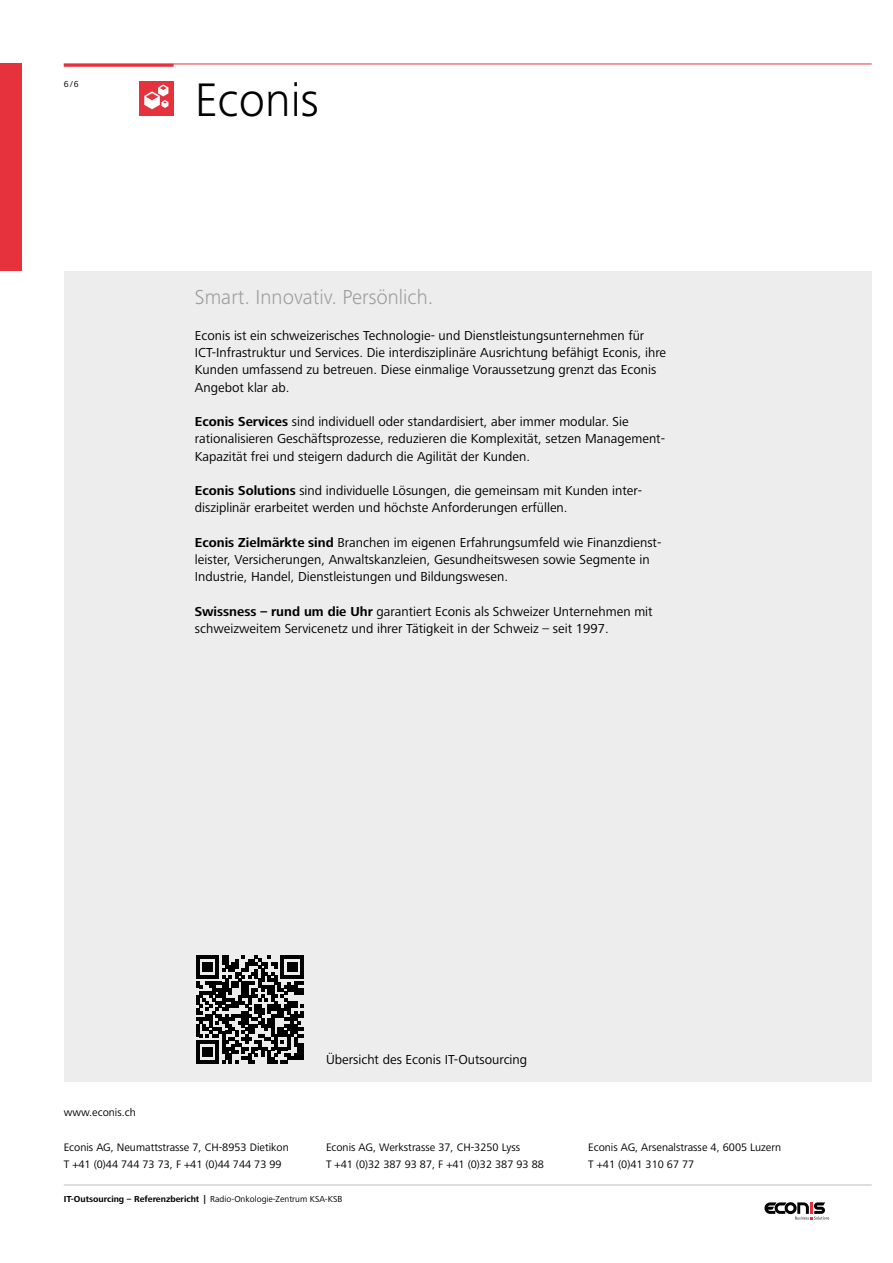
<style>
.page{position:relative;width:893px;height:1263px;background:#fff}
.page>*{position:absolute;margin:0;border:0;box-sizing:border-box;transform-origin:0 0}
.t1{font:300 48.75px "Frutiger Next LT";color:#000}
.t2{font:300 21px "Frutiger Next LT";color:#9e9d9b}
.t3{font:13.5px/17.2px "Frutiger Next LT";color:#000}
.t4{font:11.25px/17.2px "Frutiger Next LT";color:#000}
.t5{font:700 9px "Frutiger Next LT";color:#000}
.t6{font:9px "Frutiger Next LT";color:#000}
.s1{font-weight:700}
.s2{font-weight:400}
</style>
<div class="page">
<svg style="left:764px;top:1202px;width:65px;height:17px"></svg>
<hr style="left:64px;top:64px;width:808px;height:1px;background:#e5323d">
<hr style="left:64px;top:64px;width:110px;height:3px;background:#e5323d">
<hr style="left:64px;top:1185px;width:808px;height:1px;background:#bebdbc">
<div style="left:0;top:64px;width:21px;height:207px;background:#e5323d"></div>
<div style="left:139px;top:81px;width:35px;height:35px;background:#e5323d"></div>
<svg style="left:144px;top:84px;width:24px;height:25px"></svg>
<div style="left:64px;top:271px;width:808px;height:811px;background:#ededed"></div>
<svg style="left:196px;top:955px;width:108px;height:108px"></svg>
<p class="t6" style="left:64px;top:79px;width:16px">6/6</p>
<h1 class="t1" style="left:195px;top:72px;width:126px">Econis</h1>
<h2 class="t2" style="left:195px;top:286px;width:240px">Smart. Innovativ. Persönlich.</h2>
<p class="t3" style="left:195px;top:327px;width:473px">Econis ist ein schweizerisches Technologie- und Dienstleistungsunternehmen für ICT-Infrastruktur und Services. Die interdisziplinäre Ausrichtung befähigt Econis, ihre Kunden umfassend zu betreuen. Diese einmalige Voraussetzung grenzt das Econis Angebot klar ab.</p>
<p class="t3" style="left:195px;top:413px;width:472px"><span class="s1">Econis Services</span> sind individuell oder standardisiert, aber immer modular. Sie rationalisieren Geschäftsprozesse, reduzieren die Komplexität, setzen Management-<br>Kapazität frei und steigern dadurch die Agilität der Kunden.</p>
<p class="t3" style="left:195px;top:482px;width:449px"><span class="s1">Econis Solutions</span> sind individuelle Lösungen, die gemeinsam mit Kunden inter&shy;disziplinär erarbeitet werden und höchste Anforderungen erfüllen.</p>
<p class="t3" style="left:195px;top:534px;width:468px"><span class="s1">Econis Zielmärkte sind</span> Branchen im eigenen Erfahrungsumfeld wie Finanzdienst&shy;leister, Versicherungen, Anwaltskanzleien, Gesundheitswesen sowie Segmente in<br>Industrie, Handel, Dienstleistungen und Bildungswesen.</p>
<p class="t3" style="left:195px;top:603px;width:459px"><span class="s1">Swissness – rund um die Uhr</span> garantiert Econis als Schweizer Unternehmen mit schweizweitem Servicenetz und ihrer Tätigkeit in der Schweiz – seit 1997.</p>
<p class="t3" style="left:326px;top:1051px;width:203px">Übersicht des Econis IT-Outsourcing</p>
<p class="t4" style="left:64px;top:1104px;width:74px">www.econis.ch</p>
<p class="t4" style="left:64px;top:1138px;width:227px">Econis AG, Neumattstrasse 7, CH-8953 Dietikon<br>T +41 (0)44 744 73 73, F +41 (0)44 744 73 99</p>
<p class="t4" style="left:326px;top:1138px;width:219px">Econis AG, Werkstrasse 37, CH-3250 Lyss<br>T +41 (0)32 387 93 87, F +41 (0)32 387 93 88</p>
<p class="t4" style="left:588px;top:1138px;width:195px">Econis AG, Arsenalstrasse 4, 6005 Luzern<br>T +41 (0)41 310 67 77</p>
<p class="t5" style="left:64px;top:1194px;width:280px">IT-Outsourcing – Referenzbericht | <span class="s2">Radio-Onkologie-Zentrum KSA-KSB</span></p>
</div>
